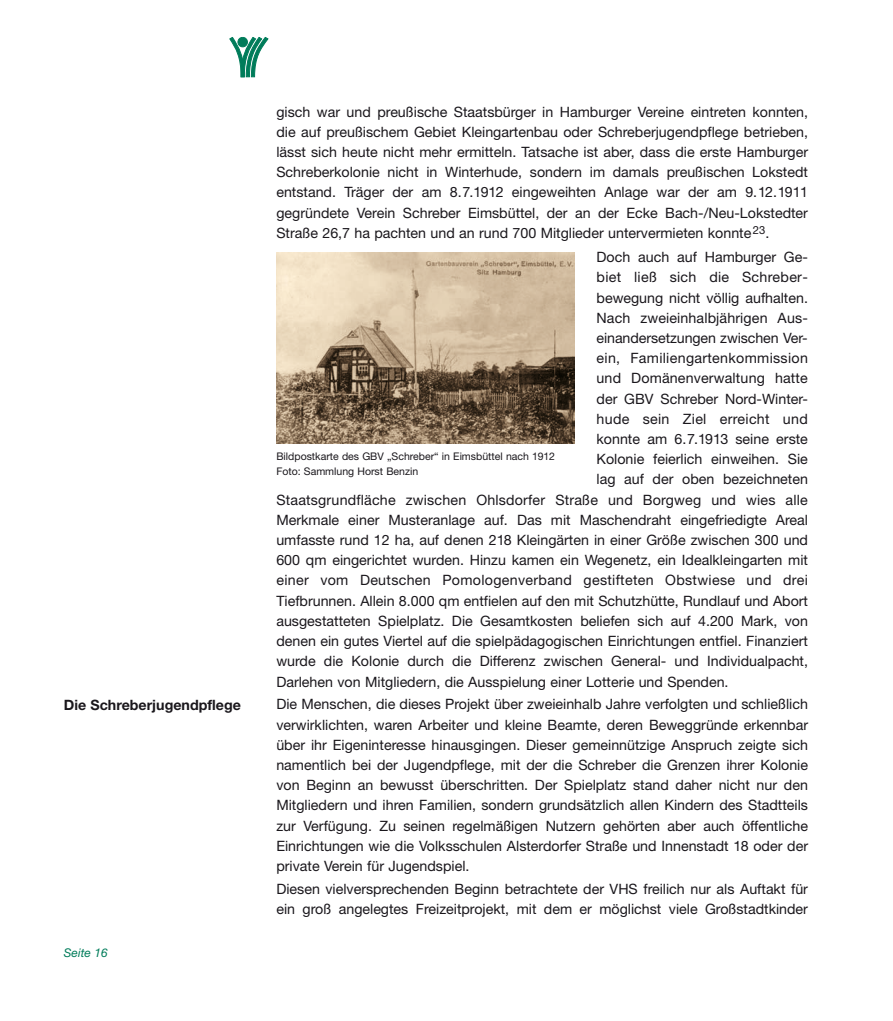
<style>
.page{position:relative;width:893px;height:1021px;background:#fff}
.page>*{position:absolute;margin:0;border:0;box-sizing:border-box;transform-origin:0 0}
.t1{font:14.25px/20.2px "Helvetica Neue";color:#1a171c;text-align:justify}
.t2{font:14.25px "Helvetica Neue";letter-spacing:.02em;color:#1a171c}
.t3{font:700 14.25px "Helvetica Neue";color:#1a171c}
.t4{font:italic 12px "Helvetica Neue";color:#007c5a}
.t5{font:10.5px/14.9px "Helvetica Neue";color:#1a171c}
</style>
<div class="page">
<svg style="left:229px;top:37px;width:40px;height:41px"></svg>
<img style="left:276px;top:252px;width:298px;height:191px">
<p class="t3" style="left:64px;top:695px;width:179px">Die Schreberjugendpflege</p>
<p class="t4" style="left:64px;top:945px;width:46px">Seite 16</p>
<p class="t1" style="left:276px;top:101px;width:533px">gisch war und preußische Staatsbürger in Hamburger Vereine eintreten konnten, die auf preußischem Gebiet Kleingartenbau oder Schreberjugendpflege betrieben, lässt sich heute nicht mehr ermitteln. Tatsache ist aber, dass die erste Hamburger Schreberkolonie nicht in Winterhude, sondern im damals preußischen Lokstedt entstand. Träger der am 8.7.1912 eingeweihten Anlage war der am 9.12.1911 gegründete Verein Schreber Eimsbüttel, der an der Ecke Bach-/Neu-Lokstedter Straße 26,7 ha pachten und an rund 700 Mitglieder untervermieten konnte<sup>23</sup>.</p>
<p class="t1" style="left:597px;top:247px;width:213px">Doch auch auf Hamburger Ge -</p>
<p class="t2" style="left:597px;top:269px;width:213px">biet ließ sich die Schreber -</p>
<p class="t1" style="left:597px;top:287px;width:213px">bewegung nicht völlig aufhalten.</p>
<p class="t1" style="left:597px;top:307px;width:213px">Nach zweieinhalbjährigen Aus -</p>
<p class="t1" style="left:597px;top:327px;width:213px">einander setzungen zwischen Ver-</p>
<p class="t2" style="left:597px;top:350px;width:213px">ein, Familiengarten kommis sion</p>
<p class="t1" style="left:597px;top:368px;width:213px">und Domänenverwaltung hatte</p>
<p class="t1" style="left:597px;top:388px;width:213px">der GBV Schreber Nord-Winter-</p>
<p class="t2" style="left:597px;top:410px;width:213px">hude sein Ziel erreicht und</p>
<p class="t1" style="left:597px;top:428px;width:213px">konnte am 6.7.1913 seine erste</p>
<p class="t1" style="left:597px;top:449px;width:213px">Kolonie feierlich einweihen. Sie</p>
<p class="t1" style="left:597px;top:469px;width:213px">lag auf der oben bezeichneten</p>
<p class="t1" style="left:276px;top:489px;width:533px">Staatsgrundfläche zwischen Ohlsdorfer Straße und Borgweg und wies alle</p>
<p class="t1" style="left:276px;top:509px;width:533px">Merkmale einer Musteranlage auf. Das mit Maschendraht eingefriedigte Areal</p>
<p class="t1" style="left:276px;top:529px;width:533px">umfasste rund 12 ha, auf denen 218 Kleingärten in einer Größe zwischen 300 und</p>
<p class="t1" style="left:276px;top:550px;width:533px">600 qm eingerichtet wurden. Hinzu kamen ein Wegenetz, ein Idealkleingarten mit</p>
<p class="t2" style="left:276px;top:572px;width:533px">einer vom Deutschen Pomologenverband gestifteten Obstwiese und drei</p>
<p class="t1" style="left:276px;top:590px;width:533px">Tiefbrunnen. Allein 8.000 qm entfielen auf den mit Schutzhütte, Rundlauf und Abort</p>
<p class="t1" style="left:276px;top:610px;width:533px">ausgestatteten Spielplatz. Die Gesamtkosten beliefen sich auf 4.200 Mark, von</p>
<p class="t1" style="left:276px;top:630px;width:533px">denen ein gutes Viertel auf die spielpädagogischen Einrichtungen entfiel. Finanziert</p>
<p class="t1" style="left:276px;top:651px;width:533px">wurde die Kolonie durch die Differenz zwischen General- und Individualpacht,</p>
<p class="t1" style="left:276px;top:671px;width:454px">Darlehen von Mitgliedern, die Ausspielung einer Lotterie und Spenden.</p>
<p class="t1" style="left:276px;top:694px;width:533px">Die Menschen, die dieses Projekt über zweieinhalb Jahre verfolgten und schließlich verwirklichten, waren Arbeiter und kleine Beamte, deren Beweggründe erkennbar über ihr Eigeninteresse hinausgingen. Dieser gemeinnützige Anspruch zeigte sich namentlich bei der Jugendpflege, mit der die Schreber die Grenzen ihrer Kolonie von Beginn an bewusst überschritten. Der Spielplatz stand daher nicht nur den Mitgliedern und ihren Familien, sondern grundsätzlich allen Kindern des Stadtteils zur Verfügung. Zu seinen regelmäßigen Nutzern gehörten aber auch öffentliche Einrichtungen wie die Volksschulen Alsterdorfer Straße und Innenstadt 18 oder der private Verein für Jugendspiel.</p>
<p class="t1" style="left:276px;top:878px;width:533px">Diesen vielversprechenden Beginn betrachtete der VHS freilich nur als Auftakt für ein groß angelegtes Freizeitprojekt, mit dem er möglichst viele Großstadtkinder</p>
<p class="t5" style="left:276px;top:449px;width:280px">Bildpostkarte des GBV „Schreber“ in Eimsbüttel nach 1912<br>Foto: Sammlung Horst Benzin</p>
</div>
